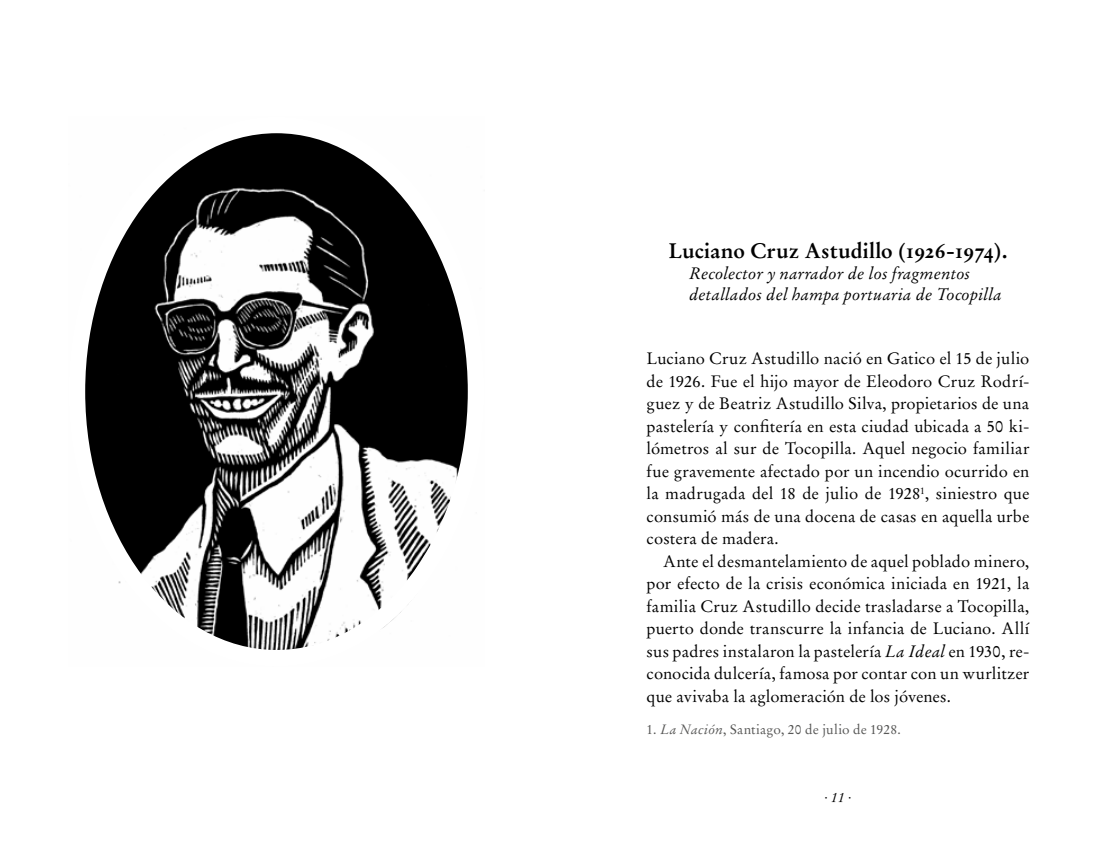
<style>
.page{position:relative;width:1106px;height:851px;background:#fff}
.page>*{position:absolute;margin:0;border:0;box-sizing:border-box;transform-origin:0 0}
.t1{font:21px "Stempel Garamond Bold Os F";color:#000}
.t2{font:16.5px/22.5px "Stempel Garamond";letter-spacing:.01em;color:#000;text-align:justify}
.t3{font:italic 16.5px/21px "Stempel Garamond";letter-spacing:.015em;color:#000}
.t4{font:13.5px "Stempel Garamond";letter-spacing:.015em;color:#575756}
.t5{font:italic 13.5px "Stempel Garamond";color:#000}
.s1{font-style:italic}
</style>
<div class="page">
<img style="left:86px;top:134px;width:381px;height:515px">
<div style="left:69px;top:117px;width:415px;height:549px;border:16px solid #fff;border-radius:50%"></div>
<p class="t1" style="left:668px;top:237px;width:340px">Luciano Cruz Astudillo (1926-1974).</p>
<p class="t3" style="left:689px;top:262px;width:314px">Recolector y narrador de los fragmentos detallados del hampa portuaria de Tocopilla</p>
<p class="t2" style="left:646px;top:347px;width:384px">Luciano Cruz Astudillo nació en Gatico el 15 de julio de 1926. Fue el hijo mayor de Eleodoro Cruz Rodrí&shy;guez y de Beatriz Astudillo Silva, propietarios de una pastelería y confitería en esta ciudad ubicada a 50 ki&shy;lómetros al sur de Tocopilla. Aquel negocio familiar fue gravemente afectado por un incendio ocurrido en la madrugada del 18 de julio de 1928<sup>1</sup>, siniestro que consumió más de una docena de casas en aquella urbe costera de madera.</p>
<p class="t2" style="left:646px;top:550px;width:384px;text-indent:17px">Ante el desmantelamiento de aquel poblado minero, por efecto de la crisis económica iniciada en 1921, la familia Cruz Astudillo decide trasladarse a Tocopilla, puerto donde transcurre la infancia de Luciano. Allí sus padres instalaron la pastelería <span class="s1">La Ideal</span> en 1930, re&shy;conocida dulcería, famosa por contar con un wurlitzer que avivaba la aglomeración de los jóvenes.</p>
<p class="t4" style="left:646px;top:721px;width:256px">1. <span class="s1">La Nación</span>, Santiago, 20 de julio de 1928.</p>
<p class="t5" style="left:824px;top:788px;width:28px">· 11 ·</p>
</div>
